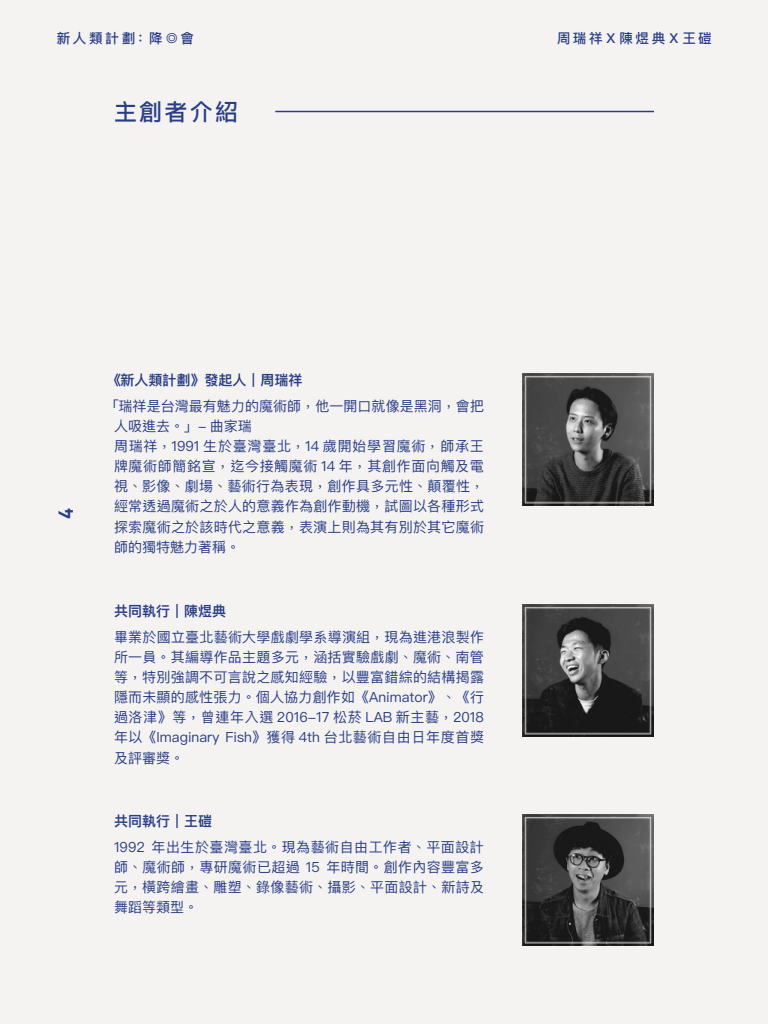
<style>
.page{position:relative;width:768px;height:1024px;background:#f5f3f2}
.page>*{position:absolute;margin:0;border:0;box-sizing:border-box;transform-origin:0 0}
.t1{font:500 23px "Ping Fang TC";letter-spacing:.1em;color:#2a3e88}
.t2{font:19px "DIN Bold Alternate";color:#2a3e88}
.t3{font:14px/20px "Ping Fang TC";letter-spacing:.02em;color:#2a3e88;text-align:justify}
.t4{font:600 14px "Ping Fang TC";color:#2a3e88}
.t5{font:500 13.5px "Ping Fang SC";letter-spacing:.175em;color:#2a3e88}
</style>
<div class="page">
<hr style="left:275px;top:111px;width:379px;height:1px;background:#2a3e88">
<img style="left:522px;top:373px;width:132px;height:132px">
<img style="left:522px;top:604px;width:132px;height:132px">
<img style="left:522px;top:814px;width:132px;height:132px">
<p class="t5" style="left:57px;top:29px;width:139px">新人類計劃：降◎會</p>
<p class="t5" style="left:557px;top:29px;width:156px">周瑞祥Ｘ陳煜典Ｘ王磑</p>
<h1 class="t1" style="left:114px;top:97px;width:126px">主創者介紹</h1>
<h2 class="t2" style="left:52px;top:519px;width:13px;rotate:-90deg">4</h2>
<p class="t4" style="left:107px;top:372px;width:197px">《新人類計劃》發起人｜周瑞祥</p>
<p class="t3" style="left:114px;top:396px;width:372px;text-align:left;text-indent:-9px">「瑞祥是台灣最有魅力的魔術師，他一開口就像是黑洞，會把人吸進去。」- 曲家瑞<br>周瑞祥，1991 生於臺灣臺北，14 歲開始學習魔術，師承王牌魔術師簡銘宣，迄今接觸魔術 14 年，其創作面向觸及電視、影像、劇場、藝術行為表現，創作具多元性、顛覆性，經常透過魔術之於人的意義作為創作動機，試圖以各種形式探索魔術之於該時代之意義，表演上則為其有別於其它魔術師的獨特魅力著稱。</p>
<p class="t4" style="left:114px;top:603px;width:113px">共同執行｜陳煜典</p>
<p class="t3" style="left:114px;top:627px;width:372px">畢業於國立臺北藝術大學戲劇學系導演組，現為進港浪製作所一員。其編導作品主題多元，涵括實驗戲劇、魔術、南管等，特別強調不可言說之感知經驗，以豐富錯綜的結構揭露隱而未顯的感性張力。個人協力創作如《Animator》、《行過洛津》等，曾連年入選 2016-17 松菸 LAB 新主藝，2018年以《Imaginary Fish》獲得 4th 台北藝術自由日年度首獎及評審獎。</p>
<p class="t4" style="left:114px;top:812px;width:99px">共同執行｜王磑</p>
<p class="t3" style="left:114px;top:837px;width:372px">1992 年出生於臺灣臺北。現為藝術自由工作者、平面設計師、魔術師，專研魔術已超過 15 年時間。創作內容豐富多元，橫跨繪畫、雕塑、錄像藝術、攝影、平面設計、新詩及舞蹈等類型。</p>
</div>
